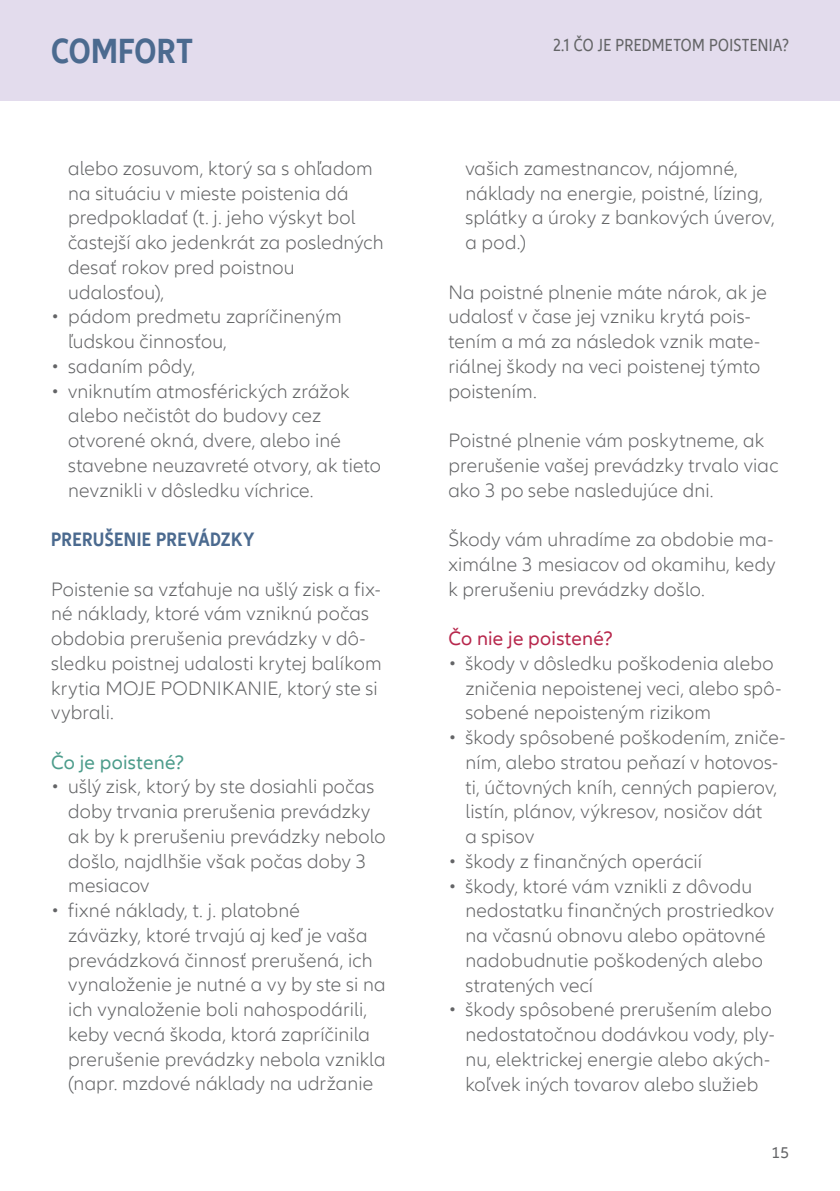
<style>
.page{position:relative;width:840px;height:1191px;background:#fff}
.page>*{position:absolute;margin:0;border:0;box-sizing:border-box;transform-origin:0 0}
.t1{font:700 condensed 36px "Allianz Neo";letter-spacing:.005em;color:#4b6a8f}
.t2{font:300 20px/24.8px "Allianz Neo";letter-spacing:.01em;color:#636466}
.t3{font:700 condensed 20px "Allianz Neo";letter-spacing:.015em;color:#4b6a8f}
.t4{font:20px "Allianz Neo";letter-spacing:.015em;color:#b7274c}
.t5{font:20px "Allianz Neo";letter-spacing:.015em;color:#4c9c8b}
.t6{font:condensed 18px "Allianz Neo";letter-spacing:.02em;color:#636466}
.t7{font:16px "Allianz Neo";color:#636466}
</style>
<div class="page">
<div style="left:0;top:0;width:839px;height:101px;background:#e3dced"></div>
<h1 class="t1" style="left:51px;top:30px;width:143px">COMFORT</h1>
<p class="t2" style="left:68px;top:156px;width:317px">alebo zosuvom, ktorý sa s ohľadom na situáciu v mieste poistenia dá predpokladať (t. j. jeho výskyt bol častejší ako jedenkrát za posledných desať rokov pred poistnou udalosťou),</p>
<p class="t2" style="left:68px;top:305px;width:275px;text-indent:-17px">• pádom predmetu zapríčineným ľudskou činnosťou,</p>
<p class="t2" style="left:51px;top:354px;width:145px">• sadaním pôdy,</p>
<p class="t2" style="left:68px;top:379px;width:314px;text-indent:-17px">• vniknutím atmosférických zrážok alebo nečistôt do budovy cez otvorené okná, dvere, alebo iné stavebne neuzavreté otvory, ak tieto nevznikli v dôsledku víchrice.</p>
<p class="t3" style="left:51px;top:528px;width:204px">PRERUŠENIE PREVÁDZKY</p>
<p class="t2" style="left:51px;top:577px;width:331px">Poistenie sa vzťahuje na ušlý zisk a fix&shy;né náklady, ktoré vám vzniknú počas obdobia prerušenia prevádzky v dô&shy;sledku poistnej udalosti krytej balíkom krytia MOJE PODNIKANIE, ktorý ste si vybrali.</p>
<p class="t5" style="left:51px;top:750px;width:135px">Čo je poistené?</p>
<p class="t2" style="left:68px;top:775px;width:319px;text-indent:-17px">• ušlý zisk, ktorý by ste dosiahli počas doby trvania prerušenia prevádzky ak by k prerušeniu prevádzky nebolo došlo, najdlhšie však počas doby 3 mesiacov</p>
<p class="t2" style="left:68px;top:898px;width:319px;text-indent:-17px">• fixné náklady, t. j. platobné<br>záväzky, ktoré trvajú aj keď je vaša prevádzková činnosť prerušená, ich vynaloženie je nutné a vy by ste si na ich vynaloženie boli nahospodárili, keby vecná škoda, ktorá zapríčinila prerušenie prevádzky nebola vznikla (napr. mzdové náklady na udržanie</p>
<p class="t6" style="left:553px;top:35px;width:237px">2.1 ČO JE PREDMETOM POISTENIA?</p>
<p class="t2" style="left:465px;top:156px;width:311px">vašich zamestnancov, nájomné, náklady na energie, poistné, lízing, splátky a úroky z bankových úverov, a pod.)</p>
<p class="t2" style="left:448px;top:280px;width:320px">Na poistné plnenie máte nárok, ak je udalosť v čase jej vzniku krytá pois&shy;tením a má za následok vznik mate&shy;riálnej škody na veci poistenej týmto poistením.</p>
<p class="t2" style="left:448px;top:428px;width:331px">Poistné plnenie vám poskytneme, ak prerušenie vašej prevádzky trvalo viac ako 3 po sebe nasledujúce dni.</p>
<p class="t2" style="left:448px;top:527px;width:328px;text-align:justify">Škody vám uhradíme za obdobie ma&shy;ximálne 3 mesiacov od okamihu, kedy k prerušeniu prevádzky došlo.</p>
<p class="t4" style="left:448px;top:627px;width:166px">Čo nie je poistené?</p>
<p class="t2" style="left:465px;top:651px;width:317px;text-indent:-17px">• škody v dôsledku poškodenia alebo zničenia nepoistenej veci, alebo spô&shy;sobené nepoisteným rizikom</p>
<p class="t2" style="left:465px;top:725px;width:321px;text-indent:-17px">• škody spôsobené poškodením, zniče&shy;ním, alebo stratou peňazí v hotovos&shy;ti, účtovných kníh, cenných papierov, listín, plánov, výkresov, nosičov dát<br>a spisov</p>
<p class="t2" style="left:448px;top:849px;width:255px">• škody z finančných operácií</p>
<p class="t2" style="left:465px;top:874px;width:310px;text-indent:-17px">• škody, ktoré vám vznikli z dôvodu nedostatku finančných prostriedkov na včasnú obnovu alebo opätovné nadobudnutie poškodených alebo stratených vecí</p>
<p class="t2" style="left:465px;top:997px;width:311px;text-indent:-17px">• škody spôsobené prerušením alebo nedostatočnou dodávkou vody, ply&shy;nu, elektrickej energie alebo akých&shy;koľvek iných tovarov alebo služieb</p>
<p class="t7" style="left:771px;top:1143px;width:19px">15</p>
</div>
